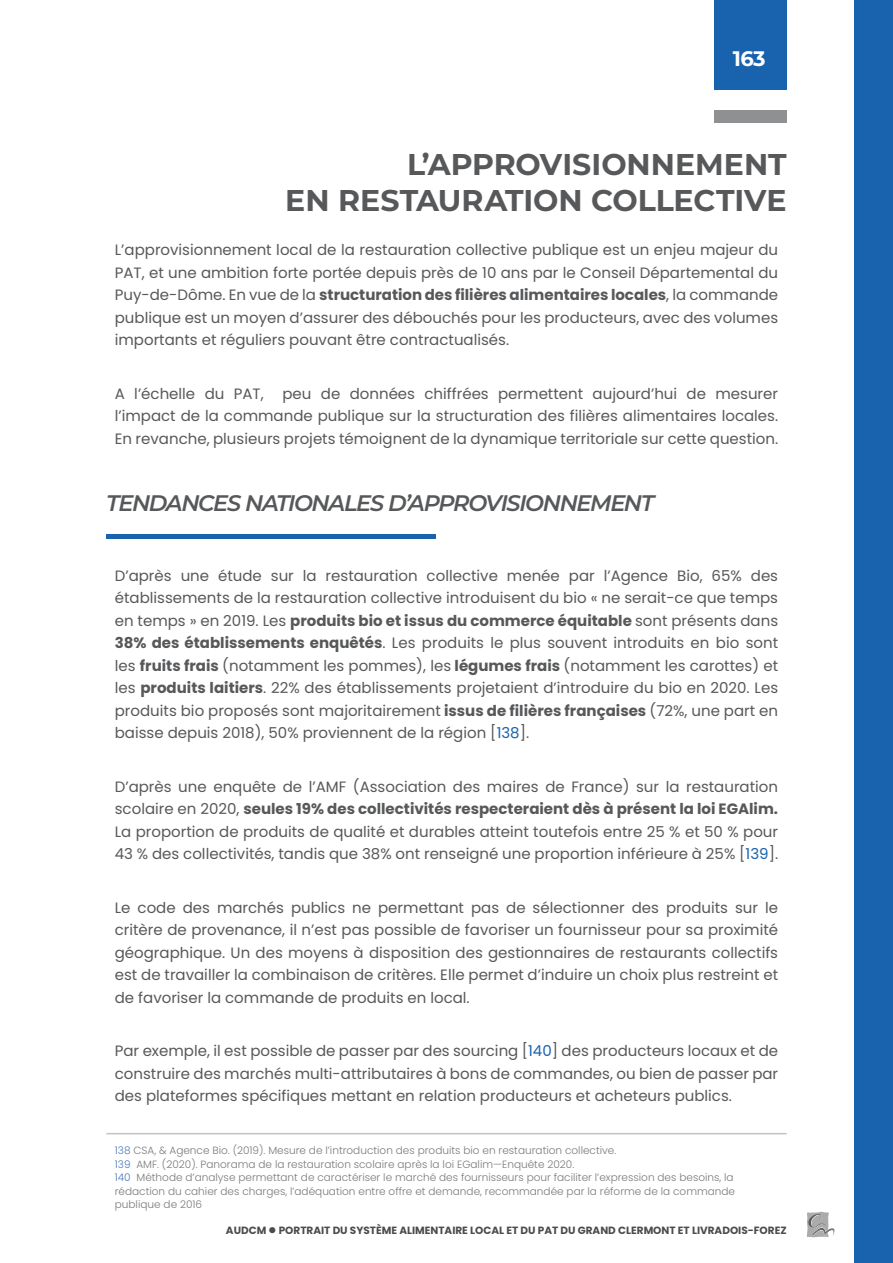
<style>
.page{position:relative;width:893px;height:1263px;background:#fff}
.page>*{position:absolute;margin:0;border:0;box-sizing:border-box;transform-origin:0 0}
.Titre-partie{font:700 30px/36px "Montserrat";color:#57585a;text-align:right}
.Titles{font:italic 600 22.5px "Montserrat";letter-spacing:-.06em;color:#57585a}
.t1{font:700 21px "Montserrat";color:#fff}
.titre_H2_chapitre{font:15px/22.5px "Poppins";color:#57585a;text-align:justify}
.t2{font:300 10.5px/13.5px "Poppins";color:#787a7d}
.t3{font:700 10.5px "Poppins";color:#4b4c4d}
.s1{font-weight:700}
.s2{color:#1963ae}
.s3{color:#4c76ba}
</style>
<div class="page">
<div style="left:714px;top:0;width:73px;height:89px;background:#1963ae"></div>
<svg style="left:807px;top:1212px;width:28px;height:25px"></svg>
<div style="left:855px;top:0;width:38px;height:1263px;background:#1963ae"></div>
<hr style="left:106px;top:534px;width:330px;height:4px;background:#1963ae">
<hr style="left:106px;top:1133px;width:681px;height:1px;background:#c2c3c3">
<div style="left:714px;top:111px;width:73px;height:12px;background:#8e9092"></div>
<h3 class="t1" style="left:733px;top:44px;width:34px">163</h3>
<p class="Titre-partie" style="left:285px;top:145px;width:503px">L’APPROVISIONNEMENT<br>EN RESTAURATION COLLECTIVE</p>
<p class="titre_H2_chapitre" style="left:115px;top:239px;width:665px">L’approvisionnement local de la restauration collective publique est un enjeu majeur du PAT, et une ambition forte portée depuis près de 10 ans par le Conseil Départemental du Puy-de-Dôme. En vue de la <span class="s1">structuration des filières alimentaires locales</span>, la commande publique est un moyen d’assurer des débouchés pour les producteurs, avec des volumes importants et réguliers pouvant être contractualisés.</p>
<p class="titre_H2_chapitre" style="left:115px;top:382px;width:150px">A l’échelle du PAT,</p>
<p class="titre_H2_chapitre" style="left:115px;top:382px;width:665px;text-indent:168px">peu de données chiffrées permettent aujourd’hui de mesurer l’impact de la commande publique sur la structuration des filières alimentaires locales.<br>En revanche, plusieurs projets témoignent de la dynamique territoriale sur cette question.</p>
<p class="Titles" style="left:106px;top:487px;width:550px">TENDANCES NATIONALES D’APPROVISIONNEMENT</p>
<p class="titre_H2_chapitre" style="left:115px;top:564px;width:665px">D’après une étude sur la restauration collective menée par l’Agence Bio, 65% des établissements de la restauration collective introduisent du bio « ne serait-ce que temps en temps » en 2019. Les <span class="s1">produits bio et issus du commerce équitable</span> sont présents dans <span class="s1">38% des établissements enquêtés</span>. Les produits le plus souvent introduits en bio sont les <span class="s1">fruits frais</span> (notamment les pommes), les <span class="s1">légumes frais</span> (notamment les carottes) et les <span class="s1">produits laitiers</span>. 22% des établissements projetaient d’introduire du bio en 2020. Les produits bio proposés sont majoritairement <span class="s1">issus de filières françaises</span> (72%, une part en baisse depuis 2018), 50% proviennent de la région [<span class="s2">138</span>].</p>
<p class="titre_H2_chapitre" style="left:115px;top:775px;width:665px">D’après une enquête de l’AMF (Association des maires de France) sur la restauration scolaire en 2020, <span class="s1">seules 19% des collectivités respecteraient dès à présent la loi EGAlim.<br></span>La proportion de produits de qualité et durables atteint toutefois entre 25 % et 50 % pour 43 % des collectivités, tandis que 38% ont renseigné une proportion inférieure à 25% [<span class="s2">139</span>].</p>
<p class="titre_H2_chapitre" style="left:115px;top:896px;width:665px">Le code des marchés publics ne permettant pas de sélectionner des produits sur le critère de provenance, il n’est pas possible de favoriser un fournisseur pour sa proximité géographique. Un des moyens à disposition des gestionnaires de restaurants collectifs est de travailler la combinaison de critères. Elle permet d’induire un choix plus restreint et de favoriser la commande de produits en local.</p>
<p class="titre_H2_chapitre" style="left:115px;top:1040px;width:665px">Par exemple, il est possible de passer par des sourcing [<span class="s2">140</span>] des producteurs locaux et de construire des marchés multi-attributaires à bons de commandes, ou bien de passer par des plateformes spécifiques mettant en relation producteurs et acheteurs publics.</p>
<p class="t2" style="left:115px;top:1144px;width:503px"><span class="s3">138</span> CSA, &amp; Agence Bio. (2019). Mesure de l’introduction des produits bio en restauration collective.</p>
<p class="t2" style="left:115px;top:1157px;width:622px"><span class="s3">139</span> AMF. (2020). Panorama de la restauration scolaire après la loi EGalim—Enquête 2020.<br><span class="s3">140</span> Méthode d’analyse permettant de caractériser le marché des fournisseurs pour faciliter l’expression des besoins, la rédaction du cahier des charges, l’adéquation entre offre et demande, recommandée par la réforme de la commande publique de 2016</p>
<p class="t3" style="left:226px;top:1224px;width:562px">AUDCM ● PORTRAIT DU SYSTÈME ALIMENTAIRE LOCAL ET DU PAT DU GRAND CLERMONT ET LIVRADOIS-FOREZ</p>
</div>
